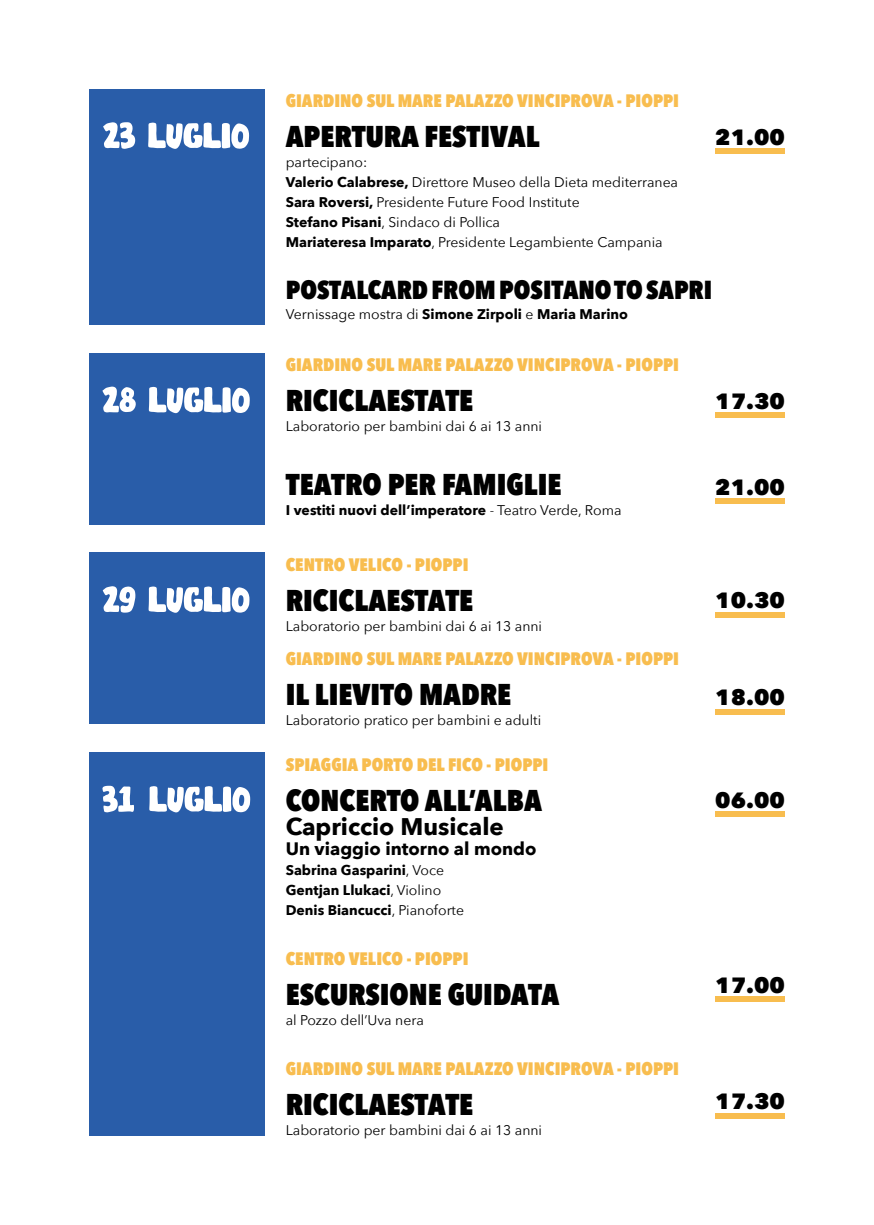
<style>
.page{position:relative;width:874px;height:1225px;background:#fff}
.page>*{position:absolute;margin:0;border:0;box-sizing:border-box;transform-origin:0 0}
.data{font:52px "Paper Works Personal Useonly";color:#fff}
.Titolo{font:800 30px "Avenir Next Condensed";color:#000}
.testo{font:800 30px "Avenir Next Condensed";color:#000}
.Titolo-2{font:800 26px "Avenir Next Condensed";color:#000}
.testo-2{font:700 24px "Avenir Next";color:#000}
.t1{font:800 22px "Avenir Next";color:#000}
.t2{font:800 18px "Avenir Next Condensed";color:#f8bd4f}
.testo-3{font:700 18px "Avenir Next";color:#000}
.testo-4{font:14px "Avenir Next";color:#000}
.testo-5{font:700 14px "Avenir Next";color:#000}
.s1{font-weight:700}
.s2{font-weight:400}
</style>
<div class="page">
<div style="left:89px;top:553px;width:175px;height:171px;background:#295da9"></div>
<div style="left:714px;top:612px;width:70px;height:5px;background:#f8bd4f"></div>
<div style="left:714px;top:709px;width:70px;height:5px;background:#f8bd4f"></div>
<div style="left:89px;top:89px;width:175px;height:235px;background:#295da9"></div>
<div style="left:714px;top:148px;width:70px;height:6px;background:#f8bd4f"></div>
<div style="left:89px;top:353px;width:175px;height:171px;background:#295da9"></div>
<div style="left:714px;top:412px;width:70px;height:6px;background:#f8bd4f"></div>
<div style="left:89px;top:752px;width:175px;height:384px;background:#295da9"></div>
<div style="left:714px;top:811px;width:70px;height:6px;background:#f8bd4f"></div>
<div style="left:714px;top:996px;width:70px;height:6px;background:#f8bd4f"></div>
<div style="left:714px;top:1113px;width:70px;height:5px;background:#f8bd4f"></div>
<div style="left:714px;top:498px;width:70px;height:6px;background:#f8bd4f"></div>
<p class="data" style="left:103px;top:112px;width:148px">23 Luglio</p>
<p class="data" style="left:102px;top:376px;width:149px">28 Luglio</p>
<p class="data" style="left:102px;top:575px;width:149px">29 Luglio</p>
<p class="data" style="left:102px;top:775px;width:150px">31 Luglio</p>
<p class="t2" style="left:285px;top:89px;width:394px">GIARDINO SUL MARE PALAZZO VINCIPROVA - PIOPPI</p>
<p class="Titolo" style="left:285px;top:118px;width:255px">APERTURA FESTIVAL</p>
<p class="testo-4" style="left:285px;top:150px;width:83px">partecipano:</p>
<p class="testo-4" style="left:285px;top:170px;width:393px"><span class="s1">Valerio Calabrese,</span> Direttore Museo della Dieta mediterranea</p>
<p class="testo-4" style="left:285px;top:190px;width:295px"><span class="s1">Sara Roversi,</span> Presidente Future Food Institute</p>
<p class="testo-4" style="left:285px;top:210px;width:216px"><span class="s1">Stefano Pisani</span>, Sindaco di Pollica</p>
<p class="testo-4" style="left:285px;top:230px;width:378px"><span class="s1">Mariateresa Imparato</span>, Presidente Legambiente Campania</p>
<p class="Titolo-2" style="left:285px;top:274px;width:428px">POSTALCARD FROM POSITANO TO SAPRI</p>
<p class="testo-5" style="left:285px;top:302px;width:343px"><span class="s2">Vernissage mostra di</span> Simone Zirpoli <span class="s2">e</span> Maria Marino</p>
<p class="t1" style="left:715px;top:123px;width:71px">21.00</p>
<p class="t2" style="left:285px;top:354px;width:394px">GIARDINO SUL MARE PALAZZO VINCIPROVA - PIOPPI</p>
<p class="Titolo" style="left:285px;top:382px;width:189px">RICICLAESTATE</p>
<p class="testo-4" style="left:285px;top:415px;width:258px">Laboratorio per bambini dai 6 ai 13 anni</p>
<p class="Titolo" style="left:285px;top:466px;width:277px">TEATRO PER FAMIGLIE</p>
<p class="testo-5" style="left:285px;top:498px;width:337px">I vestiti nuovi dell’imperatore <span class="s2">- Teatro Verde, Roma</span></p>
<p class="t2" style="left:285px;top:553px;width:184px">CENTRO VELICO - PIOPPI</p>
<p class="Titolo" style="left:285px;top:581px;width:189px">RICICLAESTATE</p>
<p class="testo-4" style="left:285px;top:614px;width:258px">Laboratorio per bambini dai 6 ai 13 anni</p>
<p class="t2" style="left:285px;top:647px;width:394px">GIARDINO SUL MARE PALAZZO VINCIPROVA - PIOPPI</p>
<p class="Titolo" style="left:285px;top:675px;width:227px">IL LIEVITO MADRE</p>
<p class="testo-4" style="left:285px;top:708px;width:257px">Laboratorio pratico per bambini e adulti</p>
<p class="t2" style="left:285px;top:753px;width:264px">SPIAGGIA PORTO DEL FICO - PIOPPI</p>
<p class="testo" style="left:285px;top:781px;width:258px">CONCERTO ALL’ALBA</p>
<p class="testo-2" style="left:285px;top:805px;width:219px">Capriccio Musicale</p>
<p class="testo-3" style="left:285px;top:832px;width:252px">Un viaggio intorno al mondo</p>
<p class="testo-5" style="left:285px;top:857px;width:160px">Sabrina Gasparini<span class="s2">, Voce</span></p>
<p class="testo-5" style="left:285px;top:877px;width:157px">Gentjan Llukaci<span class="s2">, Violino</span></p>
<p class="testo-5" style="left:285px;top:897px;width:180px">Denis Biancucci<span class="s2">, Pianoforte</span></p>
<p class="t2" style="left:285px;top:947px;width:184px">CENTRO VELICO - PIOPPI</p>
<p class="Titolo" style="left:285px;top:975px;width:275px">ESCURSIONE GUIDATA</p>
<p class="testo-4" style="left:285px;top:1008px;width:139px">al Pozzo dell’Uva nera</p>
<p class="t2" style="left:285px;top:1057px;width:394px">GIARDINO SUL MARE PALAZZO VINCIPROVA - PIOPPI</p>
<p class="testo" style="left:285px;top:1085px;width:189px">RICICLAESTATE</p>
<p class="testo-4" style="left:285px;top:1118px;width:258px">Laboratorio per bambini dai 6 ai 13 anni</p>
<p class="t1" style="left:715px;top:387px;width:71px">17.30</p>
<p class="t1" style="left:715px;top:473px;width:71px">21.00</p>
<p class="t1" style="left:715px;top:587px;width:71px">10.30</p>
<p class="t1" style="left:715px;top:684px;width:71px">18.00</p>
<p class="t1" style="left:715px;top:786px;width:71px">06.00</p>
<p class="t1" style="left:715px;top:971px;width:71px">17.00</p>
<p class="t1" style="left:715px;top:1088px;width:71px">17.30</p>
</div>
